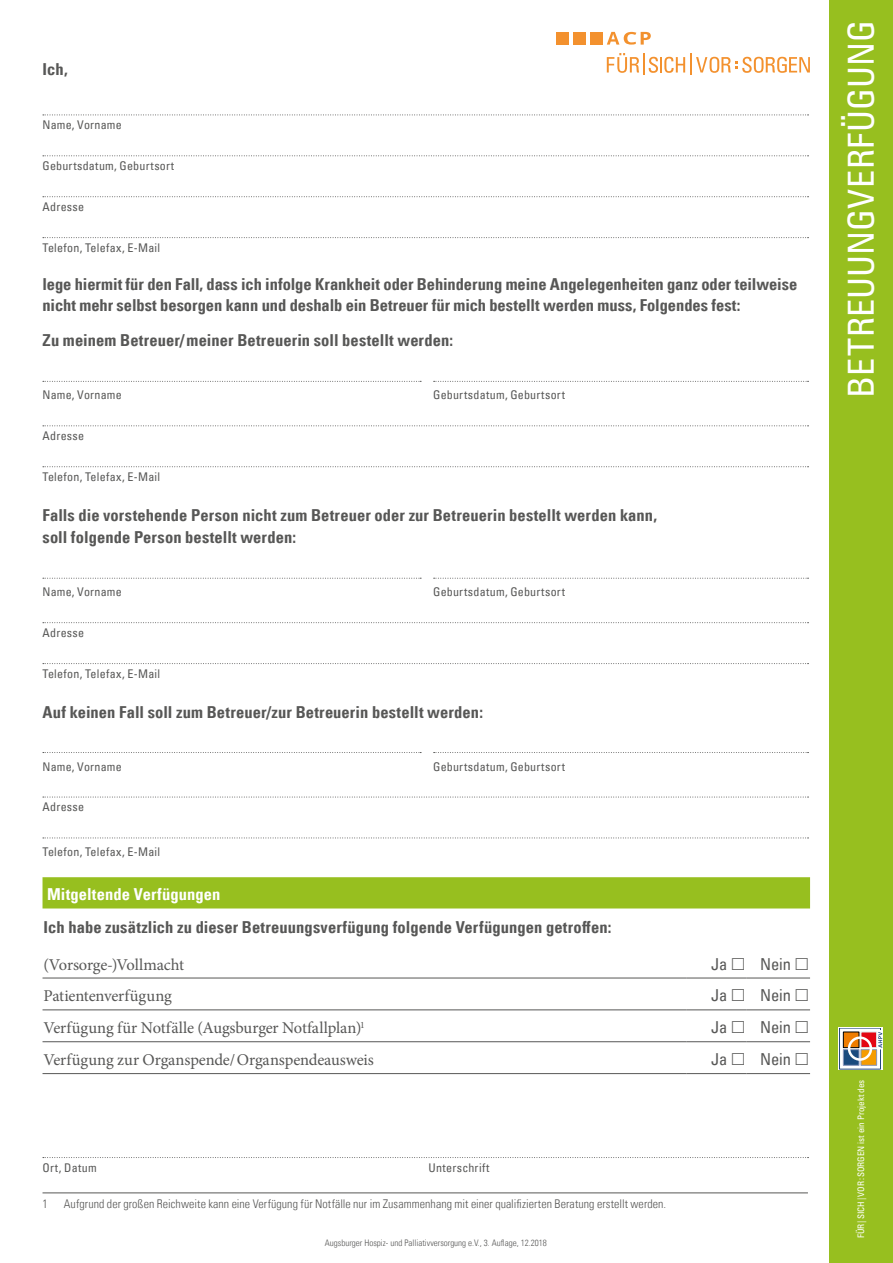
<style>
.page{position:relative;width:893px;height:1263px;background:#fff}
.page>*{position:absolute;margin:0;border:0;box-sizing:border-box;transform-origin:0 0}
.t1{font:condensed 36px "Univers Com 57";letter-spacing:.005em;color:#fff}
.u3{font:16.5px/22.5px "Univers Com 67 Bold Cond";letter-spacing:.005em;color:#575756}
.u2{font:16.5px/21px "Univers Com 67 Bold Cond";letter-spacing:-.005em;color:#575756}
.t2{font:16.5px "Minion Pro";letter-spacing:-.01em;color:#575756}
.t3{font:condensed 16.5px "Univers Com 57";letter-spacing:-.01em;color:#575756}
.u2-2{font:16.5px "Univers Com 67 Bold Cond";letter-spacing:.005em;color:#fff}
.t4{font:condensed 12px "Univers Com 57";letter-spacing:.02em;color:#575756}
.fußnote{font:12px "Univers Com 47 Light Cond";letter-spacing:.005em;color:#575756}
.t5{font:9px "Univers Com 47 Light Cond";color:#575756}
.t6{font:condensed 9px "Univers Com 57";color:#fff}
</style>
<div class="page">
<svg style="left:43px;top:115px;width:765px;height:1px"></svg>
<svg style="left:43px;top:155px;width:765px;height:1px"></svg>
<svg style="left:43px;top:196px;width:765px;height:1px"></svg>
<svg style="left:43px;top:237px;width:765px;height:1px"></svg>
<svg style="left:43px;top:381px;width:378px;height:1px"></svg>
<svg style="left:434px;top:381px;width:374px;height:1px"></svg>
<svg style="left:43px;top:425px;width:765px;height:1px"></svg>
<svg style="left:43px;top:466px;width:765px;height:1px"></svg>
<svg style="left:43px;top:578px;width:378px;height:1px"></svg>
<svg style="left:434px;top:578px;width:374px;height:1px"></svg>
<svg style="left:43px;top:622px;width:765px;height:1px"></svg>
<svg style="left:43px;top:663px;width:765px;height:1px"></svg>
<svg style="left:43px;top:752px;width:378px;height:1px"></svg>
<svg style="left:434px;top:752px;width:374px;height:1px"></svg>
<svg style="left:43px;top:797px;width:765px;height:1px"></svg>
<svg style="left:43px;top:837px;width:765px;height:1px"></svg>
<svg style="left:43px;top:1157px;width:765px;height:1px"></svg>
<div style="left:43px;top:877px;width:767px;height:31px;background:#97bf1f"></div>
<hr style="left:687px;top:1010px;width:59px;height:1px;background:#575756">
<hr style="left:746px;top:1010px;width:64px;height:1px;background:#575756">
<hr style="left:43px;top:1041px;width:644px;height:1px;background:#575756">
<hr style="left:43px;top:1073px;width:644px;height:1px;background:#575756">
<hr style="left:687px;top:1073px;width:59px;height:1px;background:#575756">
<hr style="left:746px;top:1073px;width:64px;height:1px;background:#575756">
<hr style="left:43px;top:978px;width:644px;height:1px;background:#575756">
<hr style="left:687px;top:978px;width:59px;height:1px;background:#575756">
<hr style="left:746px;top:978px;width:64px;height:1px;background:#575756">
<hr style="left:43px;top:1010px;width:644px;height:1px;background:#575756">
<hr style="left:687px;top:1041px;width:59px;height:1px;background:#575756">
<hr style="left:746px;top:1041px;width:64px;height:1px;background:#575756">
<hr style="left:43px;top:1192px;width:765px;height:1px;background:#575756">
<div style="left:829px;top:0;width:64px;height:1263px;background:#97bf1f"></div>
<svg style="left:839px;top:1027px;width:44px;height:43px"></svg>
<svg style="left:839px;top:1028px;width:43px;height:41px;background:#bc9888"></svg>
<div style="left:848px;top:1036px;width:24px;height:25px;border:2px solid #fff;border-radius:50%"></div>
<div style="left:556px;top:32px;width:13px;height:13px;background:#f3912e"></div>
<div style="left:590px;top:32px;width:12px;height:13px;background:#f3912e"></div>
<div style="left:573px;top:32px;width:13px;height:13px;background:#f3912e"></div>
<hr style="left:690px;top:53px;width:2px;height:21px;background:#f3912e">
<svg style="left:607px;top:53px;width:78px;height:21px"></svg>
<svg style="left:696px;top:57px;width:114px;height:16px"></svg>
<svg style="left:607px;top:32px;width:44px;height:13px"></svg>
<p class="u2" style="left:43px;top:58px;width:27px">Ich,</p>
<p class="t4" style="left:43px;top:117px;width:81px">Name, Vorname</p>
<p class="t4" style="left:43px;top:158px;width:133px">Geburtsdatum, Geburtsort</p>
<p class="t4" style="left:43px;top:199px;width:43px">Adresse</p>
<p class="t4" style="left:43px;top:240px;width:119px">Telefon, Telefax, E-Mail</p>
<p class="u2" style="left:43px;top:274px;width:756px">lege hiermit für den Fall, dass ich infolge Krankheit oder Behinderung meine Angelegenheiten ganz oder teilweise nicht mehr selbst besorgen kann und deshalb ein Betreuer für mich bestellt werden muss, Folgendes fest:</p>
<p class="u3" style="left:43px;top:329px;width:412px">Zu meinem Betreuer/meiner Betreuerin soll bestellt werden:</p>
<p class="t4" style="left:43px;top:387px;width:81px">Name, Vorname</p>
<p class="t4" style="left:433px;top:387px;width:133px">Geburtsdatum, Geburtsort</p>
<p class="t4" style="left:43px;top:428px;width:43px">Adresse</p>
<p class="t4" style="left:43px;top:469px;width:119px">Telefon, Telefax, E-Mail</p>
<p class="u3" style="left:43px;top:503px;width:616px">Falls die vorstehende Person nicht zum Betreuer oder zur Betreuerin bestellt werden kann, soll folgende Person bestellt werden:</p>
<p class="t4" style="left:43px;top:584px;width:81px">Name, Vorname</p>
<p class="t4" style="left:433px;top:584px;width:133px">Geburtsdatum, Geburtsort</p>
<p class="t4" style="left:43px;top:625px;width:43px">Adresse</p>
<p class="t4" style="left:43px;top:666px;width:119px">Telefon, Telefax, E-Mail</p>
<p class="u3" style="left:43px;top:700px;width:442px">Auf keinen Fall soll zum Betreuer/zur Betreuerin bestellt werden:</p>
<p class="t4" style="left:43px;top:759px;width:81px">Name, Vorname</p>
<p class="t4" style="left:433px;top:759px;width:133px">Geburtsdatum, Geburtsort</p>
<p class="t4" style="left:43px;top:799px;width:43px">Adresse</p>
<p class="t4" style="left:43px;top:844px;width:119px">Telefon, Telefax, E-Mail</p>
<p class="u2-2" style="left:47px;top:884px;width:175px">Mitgeltende Verfügungen</p>
<p class="u3" style="left:43px;top:916px;width:570px">Ich habe zusätzlich zu dieser Betreuungsverfügung folgende Verfügungen getroffen:</p>
<p class="t2" style="left:43px;top:953px;width:142px">(Vorsorge-)Vollmacht</p>
<p class="t3" style="left:711px;top:953px;width:18px">Ja</p>
<p class="t3" style="left:760px;top:953px;width:32px">Nein</p>
<p class="t2" style="left:43px;top:985px;width:130px">Patientenverfügung</p>
<p class="t3" style="left:711px;top:985px;width:18px">Ja</p>
<p class="t3" style="left:760px;top:985px;width:32px">Nein</p>
<p class="t2" style="left:43px;top:1017px;width:323px">Verfügung für Notfälle (Augsburger Notfallplan)<sup>1</sup></p>
<p class="t3" style="left:711px;top:1017px;width:18px">Ja</p>
<p class="t3" style="left:760px;top:1017px;width:32px">Nein</p>
<p class="t2" style="left:43px;top:1049px;width:332px">Verfügung zur Organspende/Organspendeausweis</p>
<p class="t3" style="left:711px;top:1049px;width:18px">Ja</p>
<p class="t3" style="left:760px;top:1049px;width:32px">Nein</p>
<p class="t4" style="left:43px;top:1160px;width:56px">Ort, Datum</p>
<p class="t4" style="left:429px;top:1160px;width:63px">Unterschrift</p>
<p class="fußnote" style="left:43px;top:1196px;width:7px">1</p>
<p class="fußnote" style="left:64px;top:1196px;width:604px">Aufgrund der großen Reichweite kann eine Verfügung für Notfälle nur im Zusammenhang mit einer qualifizierten Beratung erstellt werden.</p>
<p class="t5" style="left:325px;top:1237px;width:223px">Augsburger Hospiz- und Palliativversorgung e.V., 3. Auflage, 12.2018</p>
<p class="t1" style="left:838px;top:398px;width:379px;rotate:-90deg">BETREUUNGVERFÜGUNG</p>
<p class="t6" style="left:855px;top:1238px;width:160px;rotate:-90deg">FÜR|SICH|VOR:SORGEN ist ein Projekt des</p>
</div>
